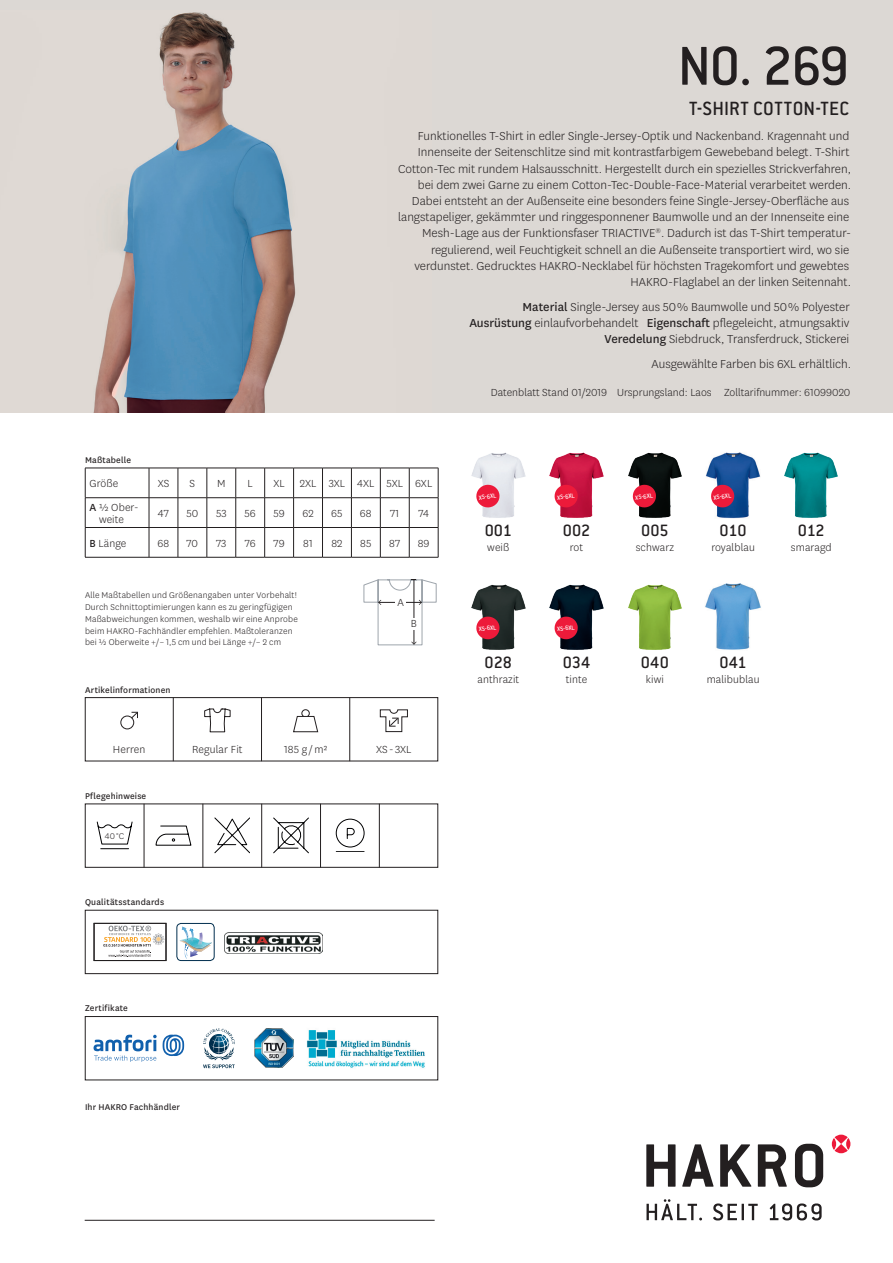
<style>
.page{position:relative;width:893px;height:1263px;background:#fff}
.page>*{position:absolute;margin:0;border:0;box-sizing:border-box;transform-origin:0 0}
.t1{font:500 60px "Conduit ITC Pro";color:#231f20}
.t2{font:500 21px "Conduit ITC Pro";letter-spacing:.02em;color:#231f20}
.t3{font:500 18px "Conduit ITC Pro";letter-spacing:-.005em;color:#231f20}
.t4{font:300 13.5px/16.2px "National";color:#231f20;text-align:right}
.t5{font:300 12px/12px "National";letter-spacing:.01em;color:#231f20;text-align:center}
.t6{font:300 9.75px/11.7px "National";letter-spacing:.02em;color:#231f20}
.t7{font:9.75px "National";letter-spacing:.02em;color:#231f20}
.t8{font:500 6.75px "Conduit ITC Pro";color:#fff}
.s1{font-weight:400}
</style>
<div class="page">
<hr style="left:85px;top:1220px;width:350px;height:1px;background:#231f20">
<div style="left:85px;top:1016px;width:353px;height:64px;border:1px solid #231f20"></div>
<hr style="left:144px;top:804px;width:1px;height:63px;background:#231f20">
<hr style="left:203px;top:804px;width:1px;height:63px;background:#231f20">
<hr style="left:261px;top:804px;width:1px;height:63px;background:#231f20">
<hr style="left:320px;top:804px;width:1px;height:63px;background:#231f20">
<hr style="left:379px;top:804px;width:1px;height:63px;background:#231f20">
<hr style="left:173px;top:697px;width:1px;height:64px;background:#231f20">
<hr style="left:261px;top:697px;width:1px;height:64px;background:#231f20">
<hr style="left:349px;top:697px;width:1px;height:64px;background:#231f20">
<div style="left:85px;top:697px;width:353px;height:64px;border:1px solid #231f20"></div>
<svg style="left:293px;top:709px;width:26px;height:24px"></svg>
<svg style="left:380px;top:709px;width:28px;height:23px"></svg>
<svg style="left:646px;top:1199px;width:56px;height:21px"></svg>
<svg style="left:713px;top:1203px;width:45px;height:17px"></svg>
<svg style="left:770px;top:1203px;width:52px;height:17px"></svg>
<svg style="left:646px;top:1144px;width:29px;height:43px"></svg>
<svg style="left:682px;top:1144px;width:31px;height:43px"></svg>
<svg style="left:720px;top:1144px;width:31px;height:43px"></svg>
<svg style="left:758px;top:1144px;width:29px;height:43px"></svg>
<svg style="left:795px;top:1144px;width:28px;height:43px"></svg>
<svg style="left:834px;top:1134px;width:14px;height:19px"></svg>
<svg style="left:846px;top:1138px;width:4px;height:12px"></svg>
<svg style="left:832px;top:1138px;width:4px;height:12px"></svg>
<hr style="left:85px;top:468px;width:64px;height:1px;background:#231f20">
<hr style="left:85px;top:497px;width:64px;height:1px;background:#231f20">
<hr style="left:85px;top:527px;width:64px;height:1px;background:#231f20">
<svg style="left:85px;top:468px;width:1px;height:89px"></svg>
<hr style="left:85px;top:557px;width:64px;height:1px;background:#231f20">
<svg style="left:149px;top:468px;width:290px;height:90px"></svg>
<div style="left:0;top:0;width:893px;height:412px;background:#dcd8d4"></div>
<img style="left:94px;top:12px;width:202px;height:400px">
<img style="left:471px;top:452px;width:55px;height:66px">
<img style="left:549px;top:452px;width:55px;height:66px">
<img style="left:628px;top:452px;width:54px;height:66px">
<img style="left:784px;top:452px;width:54px;height:66px">
<img style="left:706px;top:452px;width:55px;height:67px">
<img style="left:471px;top:584px;width:55px;height:66px">
<img style="left:549px;top:584px;width:55px;height:66px">
<img style="left:628px;top:584px;width:54px;height:66px">
<img style="left:705px;top:583px;width:56px;height:67px">
<div style="left:94px;top:923px;width:72px;height:38px;border:1px solid #231f20"></div>
<svg style="left:103px;top:926px;width:61px;height:31px"></svg>
<svg style="left:180px;top:926px;width:32px;height:31px"></svg>
<div style="left:177px;top:923px;width:37px;height:38px;border:1px solid #002e4e;border-radius:4px"></div>
<img style="left:225px;top:932px;width:97px;height:21px">
<div style="left:85px;top:910px;width:353px;height:64px;border:1px solid #231f20"></div>
<div style="left:120px;top:716px;width:14px;height:13px;border:1px solid #231f20;border-radius:50%"></div>
<svg style="left:130px;top:711px;width:8px;height:8px"></svg>
<svg style="left:204px;top:708px;width:27px;height:24px"></svg>
<svg style="left:156px;top:826px;width:35px;height:19px"></svg>
<svg style="left:215px;top:818px;width:35px;height:35px"></svg>
<svg style="left:273px;top:818px;width:36px;height:35px"></svg>
<svg style="left:336px;top:819px;width:28px;height:33px"></svg>
<svg style="left:97px;top:822px;width:35px;height:27px"></svg>
<svg style="left:363px;top:579px;width:74px;height:66px"></svg>
<div style="left:409px;top:618px;width:10px;height:11px;background:#fff"></div>
<div style="left:395px;top:597px;width:11px;height:11px;background:#fff"></div>
<svg style="left:476px;top:484px;width:24px;height:24px"></svg>
<svg style="left:476px;top:616px;width:24px;height:24px"></svg>
<svg style="left:554px;top:484px;width:24px;height:24px"></svg>
<svg style="left:554px;top:616px;width:24px;height:24px"></svg>
<svg style="left:632px;top:484px;width:25px;height:24px"></svg>
<svg style="left:710px;top:484px;width:25px;height:24px"></svg>
<svg style="left:163px;top:1035px;width:21px;height:21px"></svg>
<svg style="left:94px;top:1035px;width:63px;height:27px"></svg>
<img style="left:307px;top:1030px;width:118px;height:38px">
<svg style="left:203px;top:1028px;width:32px;height:40px"></svg>
<img style="left:255px;top:1029px;width:38px;height:38px">
<img style="left:84px;top:1219px;width:35px;height:2px">
<p class="t7" style="left:85px;top:453px;width:48px">Maßtabelle</p>
<h1 class="t1" style="left:678px;top:32px;width:174px">NO. 269</h1>
<h2 class="t2" style="left:689px;top:97px;width:162px">T-SHIRT COTTON-TEC</h2>
<p class="t4" style="left:398px;top:128px;width:455px">Funktionelles T-Shirt in edler Single-Jersey-Optik und Nackenband. Kragennaht und Innenseite der Seitenschlitze sind mit kontrastfarbigem Gewebeband belegt. T-Shirt Cotton-Tec mit rundem Halsausschnitt. Hergestellt durch ein spezielles Strickverfahren, bei dem zwei Garne zu einem Cotton-Tec-Double-Face-Material verarbeitet werden.<br>Dabei entsteht an der Außenseite eine besonders feine Single-Jersey-Oberfläche aus langstapeliger, gekämmter und ringgesponnener Baumwolle und an der Innenseite eine Mesh-Lage aus der Funktionsfaser TRIACTIVE<sup>®</sup>. Dadurch ist das T-Shirt temperatur&shy;regulierend, weil Feuchtigkeit schnell an die Außenseite transportiert wird, wo sie verdunstet. Gedrucktes HAKRO-Necklabel für höchsten Tragekomfort und gewebtes HAKRO-Flaglabel an der linken Seitennaht.</p>
<p class="t4" style="left:469px;top:298px;width:382px"><span class="s1">Material</span> Single-Jersey aus 50 % Baumwolle und 50 % Polyester<br><span class="s1">Ausrüstung</span> einlaufvorbehandelt <span class="s1">Eigenschaft</span> pflegeleicht, atmungsaktiv<br><span class="s1">Veredelung</span> Siebdruck, Transferdruck, Stickerei</p>
<p class="t4" style="left:652px;top:355px;width:201px">Ausgewählte Farben bis 6XL erhältlich.</p>
<p class="t5" style="left:491px;top:386px;width:361px">Datenblatt Stand 01/2019 Ursprungsland: Laos Zolltarifnummer: 61099020</p>
<p class="t5" style="left:89px;top:477px;width:30px">Größe</p>
<p class="t5" style="left:158px;top:477px;width:13px">XS</p>
<p class="t5" style="left:190px;top:477px;width:7px">S</p>
<p class="t5" style="left:217px;top:477px;width:10px">M</p>
<p class="t5" style="left:248px;top:477px;width:7px">L</p>
<p class="t5" style="left:273px;top:477px;width:160px">XL 2XL 3XL 4XL 5XL 6XL</p>
<p class="t5" style="left:89px;top:501px;width:51px"><span class="s1">A</span> ½ Ober&shy;weite</p>
<p class="t5" style="left:158px;top:507px;width:12px">47</p>
<p class="t5" style="left:186px;top:507px;width:13px">50</p>
<p class="t5" style="left:216px;top:507px;width:12px">53</p>
<p class="t5" style="left:245px;top:507px;width:13px">56</p>
<p class="t5" style="left:273px;top:507px;width:13px">59</p>
<p class="t5" style="left:302px;top:507px;width:13px">62</p>
<p class="t5" style="left:331px;top:507px;width:13px">65</p>
<p class="t5" style="left:360px;top:507px;width:13px">68</p>
<p class="t5" style="left:390px;top:507px;width:11px">71</p>
<p class="t5" style="left:418px;top:507px;width:12px">74</p>
<p class="t5" style="left:89px;top:537px;width:38px"><span class="s1">B</span> Länge</p>
<p class="t5" style="left:158px;top:537px;width:13px">68</p>
<p class="t5" style="left:187px;top:537px;width:13px">70</p>
<p class="t5" style="left:216px;top:537px;width:12px">73</p>
<p class="t5" style="left:245px;top:537px;width:12px">76</p>
<p class="t5" style="left:273px;top:537px;width:13px">79</p>
<p class="t5" style="left:303px;top:537px;width:11px">81</p>
<p class="t5" style="left:331px;top:537px;width:13px">82</p>
<p class="t5" style="left:360px;top:537px;width:13px">85</p>
<p class="t5" style="left:389px;top:537px;width:12px">87</p>
<p class="t5" style="left:418px;top:537px;width:13px">89</p>
<p class="t6" style="left:85px;top:589px;width:214px">Alle Maßtabellen und Größenangaben unter Vorbehalt!<br>Durch Schnittoptimierungen kann es zu geringfügigen Maßabweichungen kommen, weshalb wir eine Anprobe beim HAKRO-Fachhändler empfehlen. Maßtoleranzen bei ½ Oberweite +/– 1,5 cm und bei Länge +/– 2 cm</p>
<p class="t7" style="left:85px;top:683px;width:87px">Artikelinformationen</p>
<p class="t5" style="left:397px;top:596px;width:8px">A</p>
<p class="t5" style="left:411px;top:617px;width:8px">B</p>
<p class="t5" style="left:113px;top:743px;width:34px">Herren</p>
<p class="t5" style="left:192px;top:743px;width:52px">Regular Fit</p>
<p class="t5" style="left:284px;top:743px;width:45px">185 g / m²</p>
<p class="t5" style="left:376px;top:743px;width:37px">XS - 3XL</p>
<p class="t7" style="left:85px;top:789px;width:63px">Pflegehinweise</p>
<p class="t6" style="left:105px;top:829px;width:21px">40 °C</p>
<p class="t7" style="left:85px;top:896px;width:81px">Qualitätsstandards</p>
<p class="t7" style="left:85px;top:1002px;width:44px">Zertifikate</p>
<p class="t7" style="left:85px;top:1101px;width:97px">Ihr HAKRO Fachhändler</p>
<p class="t8" style="left:478px;top:494px;width:19px;rotate:-7deg">XS-6XL</p>
<p class="t8" style="left:557px;top:494px;width:19px;rotate:-7deg">XS-6XL</p>
<p class="t8" style="left:635px;top:494px;width:19px;rotate:-7deg">XS-6XL</p>
<p class="t8" style="left:713px;top:494px;width:19px;rotate:-7deg">XS-6XL</p>
<h3 class="t3" style="left:485px;top:520px;width:29px">001</h3>
<p class="t5" style="left:487px;top:541px;width:24px">weiß</p>
<h3 class="t3" style="left:563px;top:520px;width:29px">002</h3>
<p class="t5" style="left:570px;top:541px;width:15px">rot</p>
<h3 class="t3" style="left:641px;top:520px;width:29px">005</h3>
<p class="t5" style="left:636px;top:541px;width:40px">schwarz</p>
<h3 class="t3" style="left:720px;top:520px;width:28px">010</h3>
<p class="t5" style="left:711px;top:541px;width:45px">royalblau</p>
<h3 class="t3" style="left:798px;top:520px;width:28px">012</h3>
<p class="t5" style="left:791px;top:541px;width:42px">smaragd</p>
<p class="t8" style="left:478px;top:625px;width:19px;rotate:-7deg">XS-6XL</p>
<p class="t8" style="left:557px;top:625px;width:19px;rotate:-7deg">XS-6XL</p>
<h3 class="t3" style="left:485px;top:652px;width:29px">028</h3>
<p class="t5" style="left:477px;top:673px;width:43px">anthrazit</p>
<h3 class="t3" style="left:563px;top:652px;width:29px">034</h3>
<p class="t5" style="left:566px;top:673px;width:23px">tinte</p>
<h3 class="t3" style="left:641px;top:652px;width:30px">040</h3>
<p class="t5" style="left:646px;top:673px;width:19px">kiwi</p>
<h3 class="t3" style="left:719px;top:652px;width:29px">041</h3>
<p class="t5" style="left:707px;top:673px;width:54px">malibublau</p>
</div>
